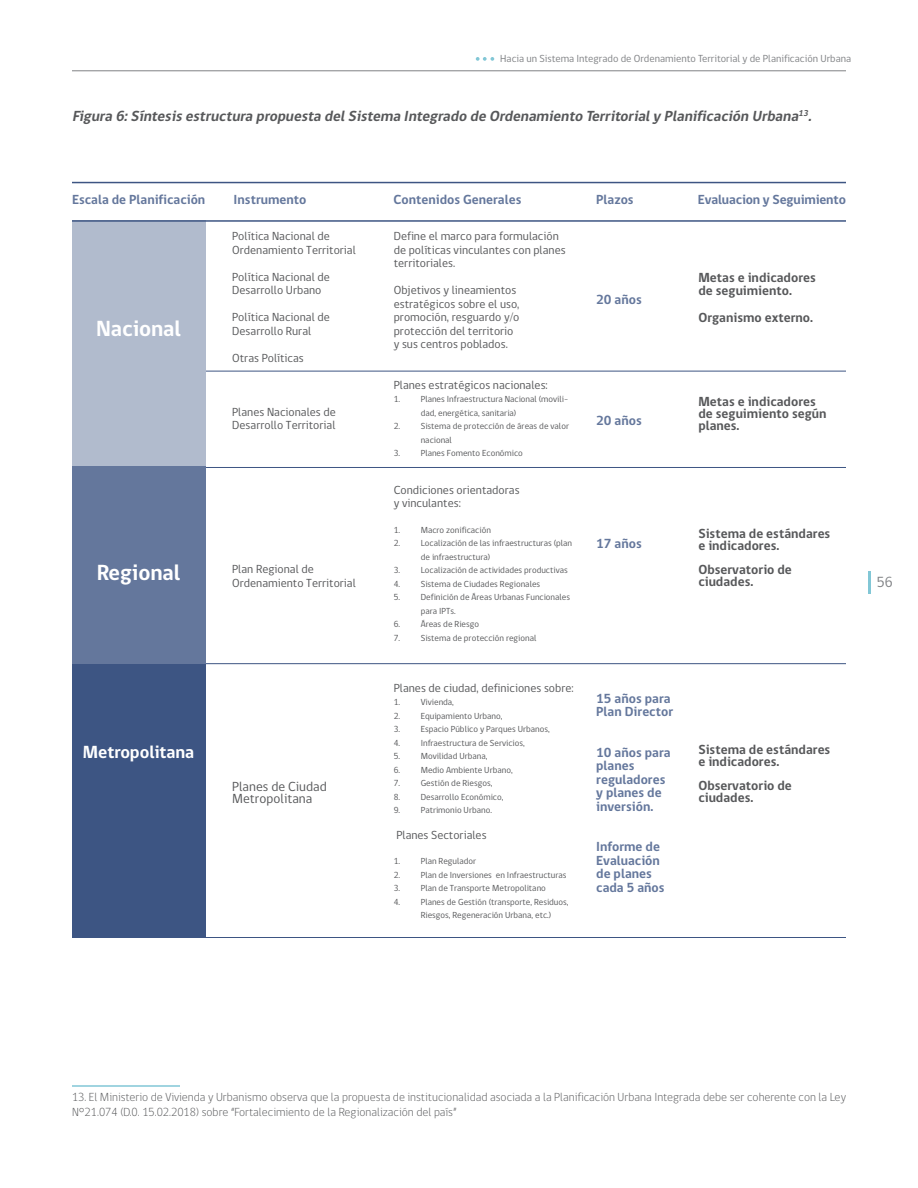
<style>
.page{position:relative;width:918px;height:1188px;background:#fff}
.page>*{position:absolute;margin:0;border:0;box-sizing:border-box;transform-origin:0 0}
.t1{font:700 22.5px "gob CL";letter-spacing:-.005em;color:#fff}
.t2{font:700 18px "gob CL";letter-spacing:-.005em;color:#fff}
.t3{font:italic 700 15px "gob CL";color:#57585a}
.t4{font:15px "gob CL";color:#808285}
.t5{font:700 13.5px/13.5px "gob CL";color:#64779c}
.t6{font:700 13.5px/12px "gob CL";color:#57585a}
.t7{font:13.5px/12px "gob CL";color:#57585a}
.t8{font:12px/13.5px "gob CL";color:#57585a}
.t9{font:300 12px/15px "gob CL";color:#57585a}
.t10{font:10.5px "gob CL";color:#808285}
.t11{font:9px/13.5px "gob CL";color:#57585a}
</style>
<div class="page">
<hr style="left:72px;top:70px;width:774px;height:1px;background:#808285">
<svg style="left:476px;top:57px;width:18px;height:4px"></svg>
<hr style="left:868px;top:572px;width:2px;height:22px;background:#82c7d6">
<hr style="left:72px;top:663px;width:774px;height:1px;background:#3d5583">
<hr style="left:72px;top:467px;width:774px;height:1px;background:#3d5583">
<hr style="left:72px;top:371px;width:774px;height:1px;background:#3d5583">
<hr style="left:72px;top:1085px;width:108px;height:2px;background:#82c7d6">
<div style="left:72px;top:220px;width:133px;height:246px;background:#b1bbcd"></div>
<hr style="left:72px;top:182px;width:774px;height:1px;background:#3d5583">
<hr style="left:72px;top:220px;width:774px;height:2px;background:#3d5583">
<div style="left:72px;top:466px;width:133px;height:198px;background:#64779c"></div>
<div style="left:72px;top:664px;width:133px;height:273px;background:#3d5583"></div>
<hr style="left:72px;top:937px;width:774px;height:1px;background:#3d5583">
<p class="t10" style="left:500px;top:51px;width:352px">Hacia un Sistema Integrado de Ordenamiento Territorial y de Planificación Urbana</p>
<h3 class="t3" style="left:72px;top:106px;width:745px">Figura 6:Síntesisestructura propuesta delSistema Integrado de Ordenamiento Territorialy Planificación Urbana<sup>13</sup>.</h3>
<h3 class="t5" style="left:72px;top:193px;width:135px">Escala de Planificación</h3>
<h3 class="t5" style="left:234px;top:193px;width:74px">Instrumento</h3>
<h3 class="t5" style="left:394px;top:193px;width:129px">Contenidos Generales</h3>
<h3 class="t5" style="left:596px;top:193px;width:39px">Plazos</h3>
<h3 class="t5" style="left:698px;top:193px;width:150px">Evaluacion y Seguimiento</h3>
<h3 class="t8" style="left:394px;top:230px;width:173px">Define el marco para formulación de políticas vinculantes con planes territoriales.</h3>
<h3 class="t8" style="left:394px;top:284px;width:127px">Objetivos y lineamientos estratégicos sobre el uso, promoción, resguardo y/o protección del territorio y sus centros poblados.</h3>
<h3 class="t8" style="left:394px;top:378px;width:156px">Planes estratégicos nacionales:</h3>
<p class="t11" style="left:421px;top:393px;width:149px;text-indent:-27px">1. Planes Infraestructura Nacional (movili&shy;dad, energética, sanitaria)</p>
<p class="t11" style="left:421px;top:420px;width:150px;text-indent:-27px">2. Sistema de protección de áreas de valor nacional</p>
<p class="t11" style="left:394px;top:447px;width:131px">3. Planes Fomento Económico</p>
<h3 class="t8" style="left:394px;top:483px;width:127px">Condiciones orientadoras y vinculantes:</h3>
<p class="t11" style="left:394px;top:523px;width:99px">1. Macro zonificación</p>
<p class="t11" style="left:421px;top:537px;width:153px;text-indent:-27px">2. Localización de las infraestructuras (plan de infraestructura)</p>
<p class="t11" style="left:394px;top:564px;width:176px">3. Localización de actividades productivas</p>
<p class="t11" style="left:394px;top:577px;width:148px">4. Sistema de Ciudades Regionales</p>
<p class="t11" style="left:421px;top:591px;width:151px;text-indent:-27px">5. Definición de Áreas Urbanas Funcionales para IPTs.</p>
<p class="t11" style="left:394px;top:618px;width:87px">6. Áreas de Riesgo</p>
<p class="t11" style="left:394px;top:631px;width:144px">7. Sistema de protección regional</p>
<h3 class="t8" style="left:232px;top:230px;width:125px">Política Nacional de<br>Ordenamiento Territorial</h3>
<h3 class="t8" style="left:232px;top:270px;width:99px">Política Nacional de<br>Desarrollo Urbano</h3>
<h3 class="t8" style="left:232px;top:311px;width:99px">Política Nacional de<br>Desarrollo Rural</h3>
<h3 class="t8" style="left:232px;top:351px;width:73px">Otras Políticas</h3>
<h3 class="t6" style="left:698px;top:271px;width:119px;line-height:13.5px">Metas e indicadores de seguimiento.</h3>
<h3 class="t6" style="left:698px;top:312px;width:116px">Organismo externo.</h3>
<h3 class="t5" style="left:596px;top:293px;width:47px">20 años</h3>
<h1 class="t1" style="left:96px;top:313px;width:87px">Nacional</h1>
<h3 class="t6" style="left:698px;top:396px;width:130px">Metas e indicadores de seguimiento según planes.</h3>
<h3 class="t8" style="left:232px;top:405px;width:105px">Planes Nacionales de<br>Desarrollo Territorial</h3>
<h3 class="t5" style="left:596px;top:415px;width:47px">20 años</h3>
<h3 class="t6" style="left:698px;top:528px;width:134px">Sistema de estándares e indicadores.</h3>
<h3 class="t6" style="left:698px;top:564px;width:95px">Observatorio de ciudades.</h3>
<h3 class="t5" style="left:596px;top:538px;width:47px">17 años</h3>
<h1 class="t1" style="left:97px;top:557px;width:85px">Regional</h1>
<h3 class="t8" style="left:232px;top:563px;width:125px">Plan Regional de<br>Ordenamiento Territorial</h3>
<h2 class="t2" style="left:83px;top:740px;width:113px">Metropolitana</h2>
<h3 class="t7" style="left:232px;top:781px;width:96px">Planes de Ciudad<br>Metropolitana</h3>
<h3 class="t8" style="left:394px;top:681px;width:181px">Planes de ciudad, definiciones sobre:</h3>
<p class="t11" style="left:394px;top:696px;width:62px">1. Vivienda,</p>
<p class="t11" style="left:394px;top:709px;width:110px">2. Equipamiento Urbano,</p>
<p class="t11" style="left:394px;top:723px;width:158px">3. Espacio Público y Parques Urbanos,</p>
<p class="t11" style="left:394px;top:736px;width:132px">4. Infraestructura de Servicios,</p>
<p class="t11" style="left:394px;top:750px;width:95px">5. Movilidad Urbana,</p>
<p class="t11" style="left:394px;top:763px;width:120px">6. Medio Ambiente Urbano,</p>
<p class="t11" style="left:394px;top:777px;width:100px">7. Gestión de Riesgos,</p>
<p class="t11" style="left:394px;top:790px;width:111px">8. Desarrollo Económico,</p>
<p class="t11" style="left:394px;top:804px;width:100px">9. Patrimonio Urbano.</p>
<h3 class="t8" style="left:396px;top:828px;width:92px">Planes Sectoriales</h3>
<p class="t11" style="left:394px;top:855px;width:84px">1. Plan Regulador</p>
<p class="t11" style="left:394px;top:868px;width:174px">2. Plan de Inversiones en Infraestructuras</p>
<p class="t11" style="left:394px;top:882px;width:154px">3. Plan de Transporte Metropolitano</p>
<p class="t11" style="left:421px;top:895px;width:149px;text-indent:-27px">4. Planes de Gestión (transporte, Residuos,<br>Riesgos, Regeneración Urbana, etc.)</p>
<h3 class="t5" style="left:596px;top:692px;width:78px">15 años para<br>Plan Director</h3>
<h3 class="t5" style="left:596px;top:746px;width:76px">10 años para planes reguladores y planes de inversión.</h3>
<h3 class="t5" style="left:596px;top:841px;width:70px">Informe de<br>Evaluación de planes cada 5 años</h3>
<h3 class="t6" style="left:698px;top:744px;width:134px">Sistema de estándares e indicadores.</h3>
<h3 class="t6" style="left:698px;top:780px;width:95px">Observatorio de ciudades.</h3>
<h3 class="t4" style="left:877px;top:571px;width:18px">56</h3>
<p class="t9" style="left:72px;top:1090px;width:776px">13. El Ministerio de Vivienda y Urbanismo observa que la propuesta de institucionalidad asociada a la Planificación Urbana Integrada debe ser coherente con la Ley<br>N°21.074 (D.0. 15.02.2018) sobre “Fortalecimiento de la Regionalización del país”</p>
</div>
